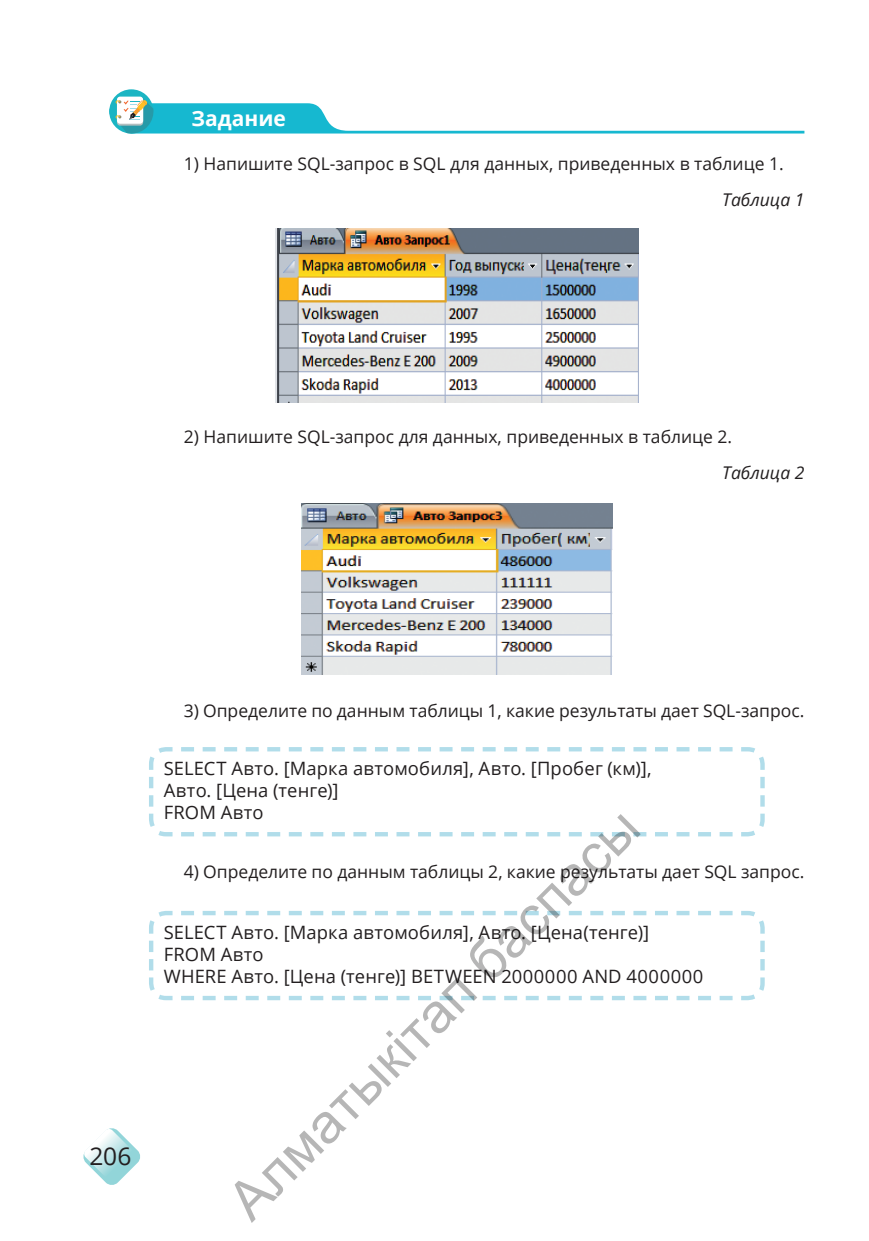
<style>
.page{position:relative;width:869px;height:1241px;background:#fff}
.page>*{position:absolute;margin:0;border:0;box-sizing:border-box;transform-origin:0 0}
.t1{font:54.77px "Arial";color:rgb(0 0 0/.29)}
.t2{font:24.5px "Open Sans";color:#231f20}
.t3{font:700 21px "Open Sans";color:#fff}
.t4{font:18.38px/21.9px "Open Sans";letter-spacing:.01em;color:#231f20}
.t5{font:17.5px "Open Sans";color:#231f20}
.t6{font:italic 17.5px "Open Sans";color:#231f20}
</style>
<div class="page">
<svg style="left:83px;top:1128px;width:57px;height:57px"></svg>
<img style="left:275px;top:228px;width:362px;height:174px">
<img style="left:301px;top:503px;width:311px;height:171px">
<svg style="left:109px;top:89px;width:695px;height:45px"></svg>
<svg style="left:149px;top:911px;width:616px;height:90px"></svg>
<svg style="left:149px;top:747px;width:616px;height:90px"></svg>
<p class="t3" style="left:191px;top:103px;width:96px">Задание</p>
<p class="t5" style="left:184px;top:152px;width:601px">1) Напишите SQL-запрос в SQL для данных, приведенных в таблице 1.</p>
<p class="t6" style="left:722px;top:188px;width:84px">Таблица 1</p>
<p class="t5" style="left:184px;top:425px;width:550px">2) Напишите SQL-запрос для данных, приведенных в таблице 2.</p>
<p class="t6" style="left:722px;top:460px;width:84px">Таблица 2</p>
<h2 class="t2" style="left:89px;top:1139px;width:44px">206</h2>
<p class="t5" style="left:184px;top:698px;width:622px">3) Определите по данным таблицы 1, какие результаты дает SQL-запрос.</p>
<p class="t4" style="left:164px;top:757px;width:489px">SELECT Авто. [Марка автомобиля], Авто. [П робег (км)],<br>Авто. [Цена (тенге)]<br>FROM Авто</p>
<h1 class="t1" style="left:211px;top:1182px;width:555px;rotate:-45deg">Алматыкiтап баспасы</h1>
<p class="t5" style="left:184px;top:859px;width:622px">4) Определите по данным таблицы 2, какие результаты дает SQL запрос.</p>
<p class="t4" style="left:164px;top:920px;width:540px">SELECT Авто. [Марка автомобиля], Авто. [Цена(тенге)]<br>FROM Авто<br>WHERE Авто. [Цена (тенге)] BETWEEN 2000000 AND 4000000</p>
</div>
